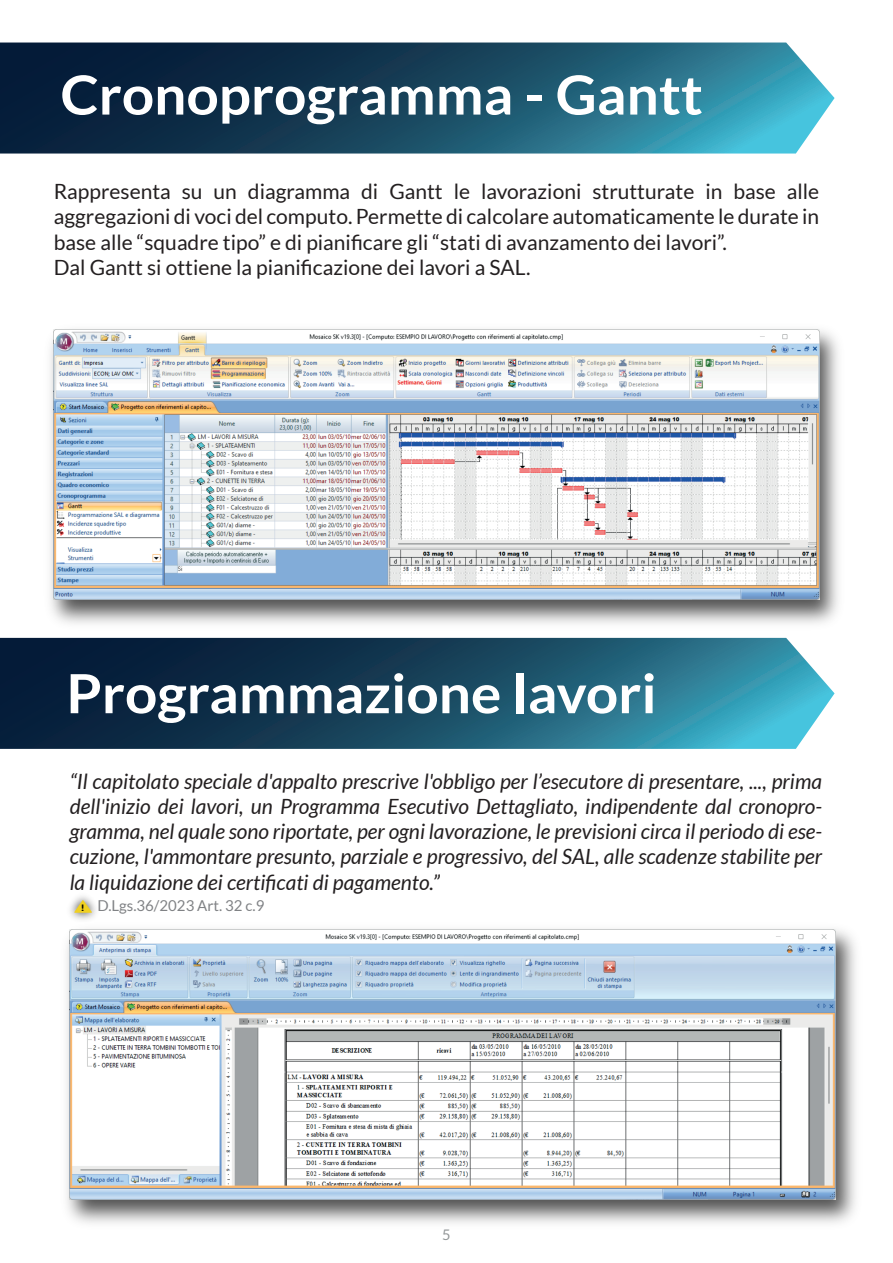
<style>
.page{position:relative;width:893px;height:1263px;background:#fff}
.page>*{position:absolute;margin:0;border:0;box-sizing:border-box;transform-origin:0 0}
.t1{font:700 54px "Lato";color:#fff;scale:1.05 1}
.t2{font:italic 21px/25.2px "Lato";color:#231f20;text-align:justify}
.t3{font:21px/25.2px "Lato";color:#231f20}
.t4{font:15px "Lato";color:#808285}
.t5{font:14.55px "Lato";color:#929697}
.t6{font:700 9px "Lato";color:#000001;scale:1.39 1}
</style>
<div class="page">
<svg style="left:0;top:43px;width:835px;height:111px;background:#21546d"></svg>
<svg style="left:0;top:638px;width:835px;height:111px;background:#21546c"></svg>
<img style="left:50px;top:329px;width:789px;height:295px">
<img style="left:54px;top:329px;width:765px;height:270px">
<img style="left:66px;top:929px;width:790px;height:295px">
<img style="left:70px;top:929px;width:765px;height:270px">
<img style="left:70px;top:896px;width:26px;height:24px">
<svg style="left:74px;top:899px;width:18px;height:17px"></svg>
<h1 class="t1" style="left:61px;top:64px;width:613px">Cronoprogramma - Gantt</h1>
<p class="t3" style="left:54px;top:179px;width:767px">Rappresenta su un diagramma di Gantt le lavorazioni strutturate in base alle aggregazioni di voci del computo. Permette di calcolare automaticamente le durate in base alle “squadre tipo” e di pianificare gli “stati di avanzamento dei lavori”.<br>Dal Gantt si ottiene la pianificazione dei lavori a SAL.</p>
<h1 class="t1" style="left:66px;top:663px;width:564px">Programmazione lavori</h1>
<p class="t2" style="left:70px;top:769px;width:754px">“Il capitolato speciale d'appalto prescrive l'obbligo per l’esecutore di presentare, ..., prima dell'inizio dei lavori, un Programma Esecutivo Dettagliato, indipendente dal cronopro&shy;gramma, nel quale sono riportate, per ogni lavorazione, le previsioni circa il periodo di ese&shy;cuzione, l'ammontare presunto, parziale e progressivo, del SAL, alle scadenze stabilite per la liquidazione dei certificati di pagamento.”</p>
<p class="t4" style="left:97px;top:897px;width:168px">D.Lgs.36/2023 Art. 32 c.9</p>
<p class="t6" style="left:81px;top:903px;width:5px">!</p>
<p class="t5" style="left:442px;top:1227px;width:10px">5</p>
</div>
